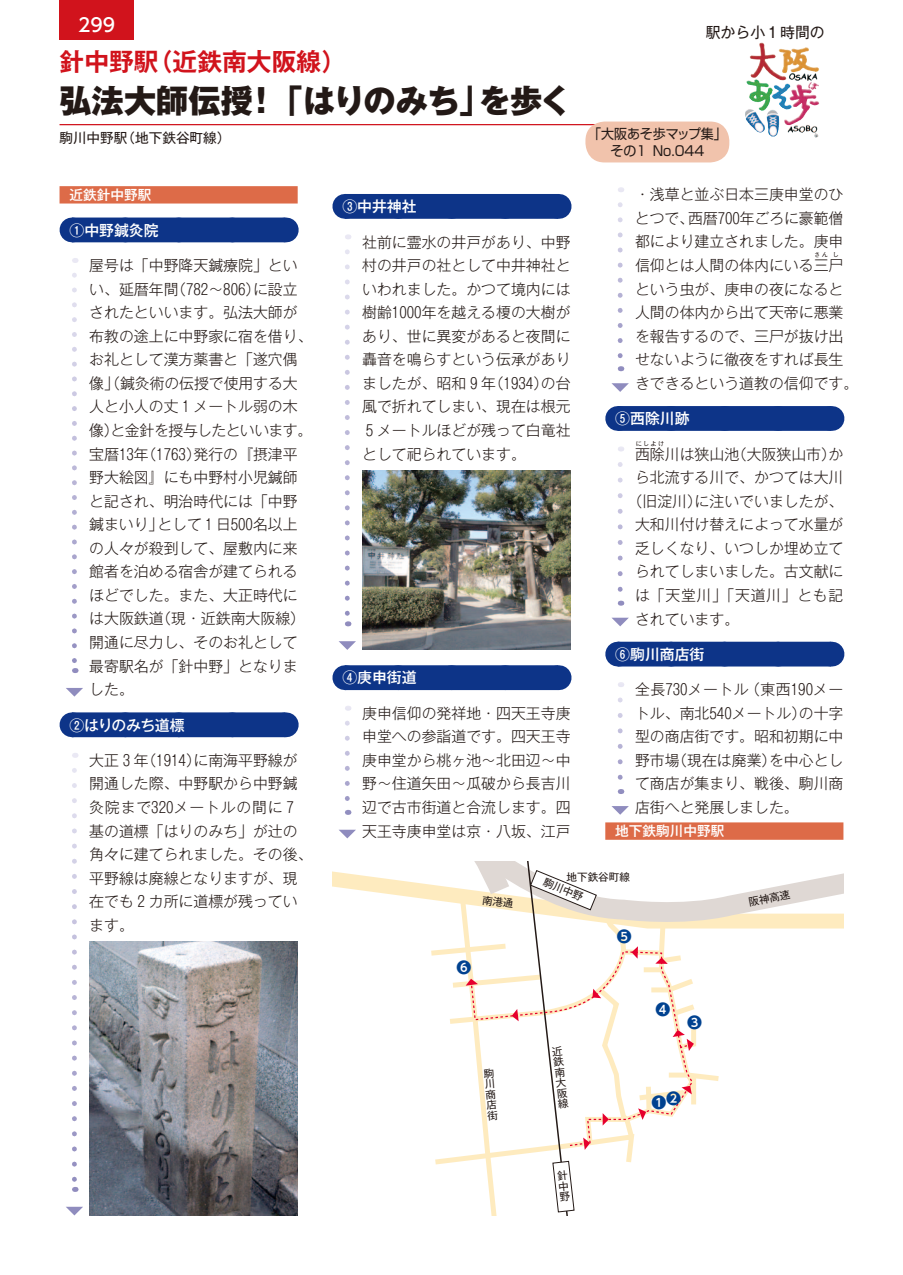
<style>
.page{position:relative;width:903px;height:1275px;background:#fff}
.page>*{position:absolute;margin:0;border:0;box-sizing:border-box;transform-origin:0 0}
.t1{font:800 32.2px "Gothic MB101 Pr 6";color:#231916}
.t2{font:700 24.85px "Gothic MB101 Pr 6 De";color:#d1131c}
.t3{font:500 18.55px "UD Shin Go Pro";color:#fff}
.t4{font:300 14.88px/23.6px "Gothic MB101 Pr 5";color:#231916;text-align:justify}
.t5{font:500 14.88px "Gothic MB101 Pr 6";color:#fff}
.t6{font:300 14.88px "Gothic MB101 Pr 5";letter-spacing:.045em;color:#231916}
.t7{font:500 14.88px "Gothic MB101 Pr 6";letter-spacing:-.03em;color:#fff}
.t8{font:14.88px "Gothic MB101 Pr 6";color:#231916}
.t9{font:700 14.88px "UD Shin Go NT Pro De";color:#004290}
.t10{font:13.65px/17.3px "Shin Go Pr 5";color:#231916;text-align:center;scale:.95 1}
.t11{font:500 13.65px "Gothic MB101 Pr 6";color:#fff}
.t12{font:13.65px "Gothic MB101 Pr 6";color:#231916}
.t13{font:10.5px/10.5px "Gothic MB101 Pr 6";color:#231916;text-align:justify}
.t14{font:300 6.12px "Gothic MB101 Pr 5";letter-spacing:.2em;color:#231916}
</style>
<div class="page">
<div style="left:60px;top:186px;width:238px;height:18px;background:#dd6b48"></div>
<div style="left:72px;top:218px;width:213px;height:24px;background:#0d3488"></div>
<svg style="left:285px;top:218px;width:1px;height:24px"></svg>
<div style="left:72px;top:712px;width:213px;height:25px;background:#0d3488"></div>
<svg style="left:125px;top:712px;width:134px;height:1px"></svg>
<svg style="left:285px;top:712px;width:1px;height:25px"></svg>
<img style="left:89px;top:941px;width:209px;height:274px">
<div style="left:345px;top:194px;width:213px;height:25px;background:#0d3488"></div>
<svg style="left:398px;top:218px;width:133px;height:1px"></svg>
<svg style="left:558px;top:194px;width:1px;height:25px"></svg>
<div style="left:345px;top:665px;width:213px;height:25px;background:#0d3488"></div>
<svg style="left:398px;top:665px;width:133px;height:1px"></svg>
<svg style="left:558px;top:665px;width:1px;height:25px"></svg>
<img style="left:362px;top:470px;width:208px;height:180px">
<div style="left:618px;top:406px;width:213px;height:25px;background:#0d3488"></div>
<svg style="left:673px;top:406px;width:131px;height:25px"></svg>
<svg style="left:831px;top:406px;width:1px;height:25px"></svg>
<div style="left:618px;top:642px;width:213px;height:24px;background:#0d3488"></div>
<svg style="left:831px;top:642px;width:1px;height:24px"></svg>
<div style="left:605px;top:822px;width:238px;height:18px;background:#dd6b48"></div>
<svg style="left:66px;top:688px;width:17px;height:9px"></svg>
<svg style="left:66px;top:1207px;width:17px;height:8px"></svg>
<svg style="left:339px;top:641px;width:17px;height:9px"></svg>
<svg style="left:339px;top:830px;width:17px;height:8px"></svg>
<svg style="left:611px;top:383px;width:18px;height:9px"></svg>
<svg style="left:612px;top:618px;width:17px;height:8px"></svg>
<svg style="left:611px;top:806px;width:18px;height:9px"></svg>
<svg style="left:72px;top:275px;width:5px;height:398px"></svg>
<svg style="left:72px;top:770px;width:5px;height:422px"></svg>
<svg style="left:345px;top:252px;width:5px;height:374px"></svg>
<svg style="left:345px;top:723px;width:5px;height:92px"></svg>
<svg style="left:618px;top:205px;width:5px;height:166px"></svg>
<svg style="left:618px;top:464px;width:5px;height:128px"></svg>
<svg style="left:618px;top:700px;width:5px;height:94px"></svg>
<img style="left:750px;top:43px;width:55px;height:38px">
<div style="left:60px;top:0;width:74px;height:40px;background:#d1131c"></div>
<hr style="left:60px;top:124px;width:654px;height:1px;background:#d1131c">
<div style="left:585px;top:122px;width:144px;height:40px;background:#f1c3ac;border-radius:19px"></div>
<svg style="left:332px;top:862px;width:511px;height:353px"></svg>
<p class="t3" style="left:78px;top:10px;width:38px">299</p>
<p class="t8" style="left:706px;top:20px;width:121px">駅から小１時間の</p>
<h2 class="t2" style="left:60px;top:41px;width:288px">針中野駅（近鉄南大阪線）</h2>
<h1 class="t1" style="left:60px;top:73px;width:514px">弘法大師伝授！ 「はりのみち」を歩く</h1>
<p class="t12" style="left:60px;top:127px;width:173px">駒川中野駅（地下鉄谷町線）</p>
<p class="t10" style="left:588px;top:123px;width:147px">「大阪あそ歩マップ集」その1 No.044</p>
<p class="t11" style="left:69px;top:183px;width:83px">近鉄針中野駅</p>
<p class="t5" style="left:69px;top:218px;width:91px">①中野鍼灸院</p>
<p class="t4" style="left:89px;top:252px;width:225px;text-align:left">屋号は「中野降天鍼療院」といい、延暦年間（７８２～８０６）に設立されたといいます。弘法大師が布教の途上に中野家に宿を借り、お礼として漢方薬書と「遂穴偶像」（鍼灸術の伝授で使用する大人と小人の丈₁メートル弱の木像）と金針を授与したといいます。宝暦１３年（１７６３）発行の『摂津平野大絵図』にも中野村小児鍼師と記され、明治時代には「中野鍼まいり」として₁日５００名以上の人々が殺到して、屋敷内に来館者を泊める宿舎が建てられるほどでした。また、大正時代には大阪鉄道（現・近鉄南大阪線）開通に尽力し、そのお礼として最寄駅名が「針中野」となりました。</p>
<p class="t7" style="left:69px;top:712px;width:117px">②はりのみち道標</p>
<p class="t4" style="left:89px;top:747px;width:225px;text-align:left">大正₃年（１９１４）に南海平野線が開通した際、中野駅から中野鍼灸院まで３２０メートルの間に₇基の道標「はりのみち」が辻の角々に建てられました。その後、平野線は廃線となりますが、現在でも₂カ所に道標が残っています。</p>
<p class="t5" style="left:342px;top:194px;width:76px">③中井神社</p>
<p class="t4" style="left:362px;top:229px;width:210px">社前に霊水の井戸があり、中野村の井戸の社として中井神社といわれました。かつて境内には樹齢１０００年を越える榎の大樹があり、世に異変があると夜間に轟音を鳴らすという伝承がありましたが、昭和₉年（１９３４）の台風で折れてしまい、現在は根元₅メートルほどが残って白竜社として祀られています。</p>
<p class="t5" style="left:342px;top:665px;width:76px">④庚申街道</p>
<p class="t4" style="left:362px;top:700px;width:210px">庚申信仰の発祥地・四天王寺庚申堂への参詣道です。四天王寺庚申堂から桃ヶ池～北田辺～中野～住道矢田～瓜破から長吉川辺で古市街道と合流します。四天王寺庚申堂は京・八坂、江戸</p>
<p class="t4" style="left:635px;top:182px;width:210px">・浅草と並ぶ日本三庚申堂のひとつで、西暦７００年ごろに豪範僧都により建立されました。庚申信仰とは人間の体内にいる三尸</p>
<p class="t14" style="left:814px;top:250px;width:15px">さん</p>
<p class="t14" style="left:833px;top:250px;width:8px">し</p>
<p class="t4" style="left:635px;top:276px;width:225px;text-align:left">という虫が、庚申の夜になると人間の体内から出て天帝に悪業を報告するので、三尸が抜け出せないように徹夜をすれば長生きできるという道教の信仰です。</p>
<p class="t5" style="left:615px;top:406px;width:76px">⑤西除川跡</p>
<p class="t4" style="left:635px;top:441px;width:210px">西除川は狭山池（大阪狭山市）か</p>
<p class="t14" style="left:636px;top:438px;width:30px">にしよけ</p>
<p class="t4" style="left:635px;top:464px;width:210px">ら北流する川で、かつては大川</p>
<p class="t4" style="left:628px;top:488px;width:217px">（旧淀川）に注いでいましたが、</p>
<p class="t4" style="left:635px;top:511px;width:210px">大和川付け替えによって水量が</p>
<p class="t4" style="left:635px;top:535px;width:210px">乏しくなり、いつしか埋め立て</p>
<p class="t4" style="left:635px;top:559px;width:210px">られてしまいました。古文献に</p>
<p class="t6" style="left:635px;top:583px;width:210px">は「天堂川」「天道川」とも記</p>
<p class="t4" style="left:635px;top:606px;width:106px">されています。</p>
<p class="t5" style="left:615px;top:642px;width:91px">⑥駒川商店街</p>
<p class="t4" style="left:635px;top:676px;width:210px">全長７３０メートル（東西１９０メートル、南北５４０メートル）の十字型の商店街です。昭和初期に中野市場（現在は廃業）を中心として商店が集まり、戦後、駒川商店街へと発展しました。</p>
<p class="t11" style="left:615px;top:820px;width:111px">地下鉄駒川中野駅</p>
<p class="t9" style="left:456px;top:955px;width:16px">❻</p>
<p class="t13" style="left:483px;top:1068px;width:7px;rotate:-5deg">駒川商店街</p>
<p class="t13" style="left:567px;top:871px;width:65px">地下鉄谷町線</p>
<p class="t13" style="left:546px;top:876px;width:43px;rotate:22deg">駒川中野</p>
<p class="t9" style="left:617px;top:924px;width:16px">❺</p>
<p class="t13" style="left:551px;top:1046px;width:7px;rotate:-7deg">近鉄南大阪線</p>
<p class="t9" style="left:655px;top:997px;width:16px">❹</p>
<p class="t9" style="left:687px;top:1010px;width:16px">❸</p>
<p class="t9" style="left:651px;top:1089px;width:31px">❶❷</p>
<p class="t13" style="left:747px;top:896px;width:44px;rotate:-11deg">阪神高速</p>
</div>
